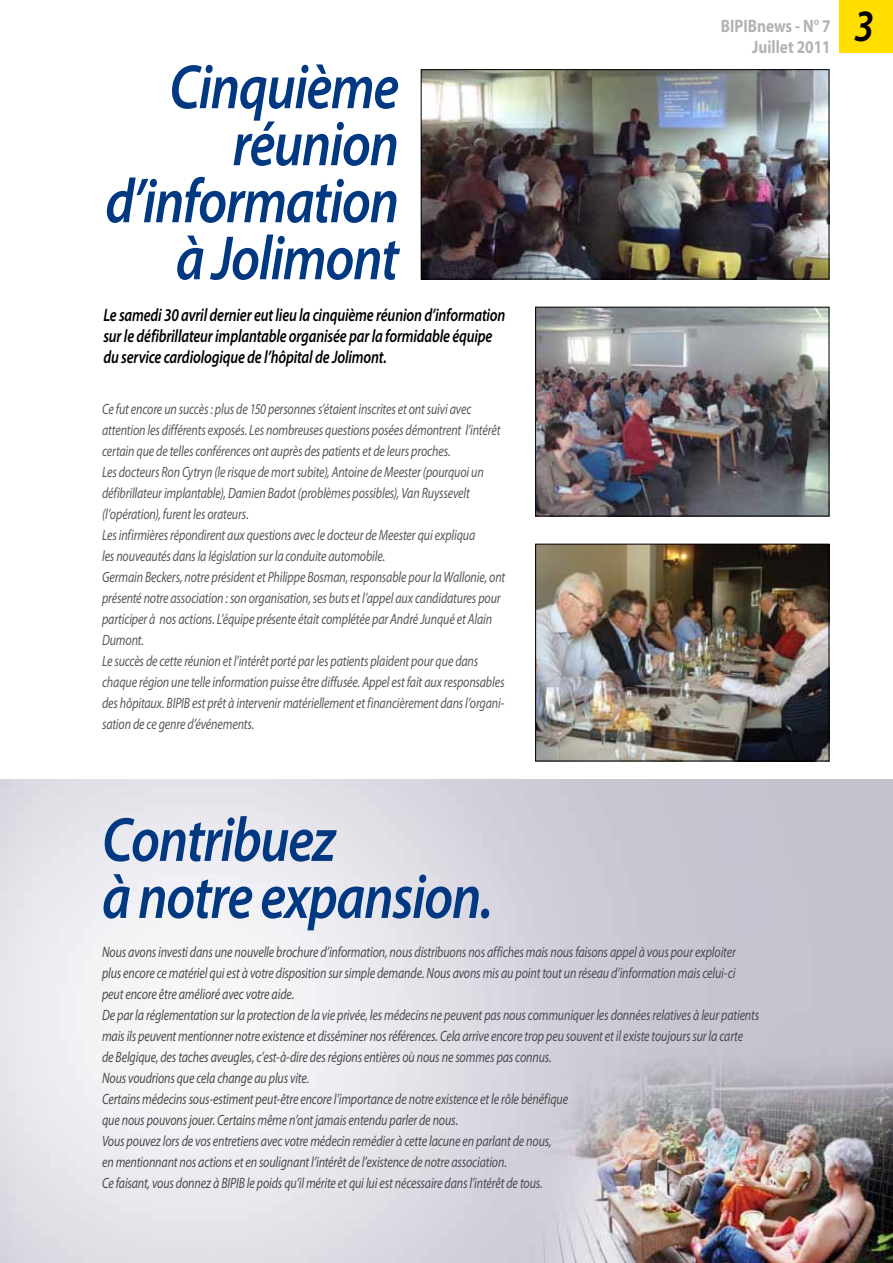
<style>
.page{position:relative;width:893px;height:1263px;background:#fff}
.page>*{position:absolute;margin:0;border:0;box-sizing:border-box;transform-origin:0 0}
.t1{font:italic 600 63px/57px "Myriad Pro";letter-spacing:-.025em;color:#003882;scale:.85 1}
.t2{font:italic 600 45px "Myriad Pro";color:#000;scale:.85 1}
.t3{font:italic 600 18px/21px "Myriad Pro";letter-spacing:-.015em;color:#000;scale:.8 1}
.t4{font:700 18px/21px "Myriad Pro";color:#b1b3b4;text-align:right;scale:.85 1}
.t5{font:italic 15px/21px "Myriad Pro";letter-spacing:-.01em;color:#4b4b4d;scale:.8 1}
.t6{font:italic 15px/21px "Myriad Pro";letter-spacing:-.01em;color:#58585a;scale:.8 1}
</style>
<div class="page">
<img style="left:0;top:780px;width:893px;height:483px">
<div style="left:840px;top:0;width:53px;height:53px;background:#ffde00"></div>
<img style="left:423px;top:71px;width:404px;height:206px">
<div style="left:421px;top:69px;width:408px;height:210px;border:1px solid #000"></div>
<img style="left:537px;top:309px;width:290px;height:205px">
<div style="left:535px;top:307px;width:294px;height:209px;border:1px solid #000"></div>
<img style="left:537px;top:546px;width:290px;height:213px">
<div style="left:535px;top:544px;width:294px;height:217px;border:1px solid #000"></div>
<h1 class="t1" style="left:105px;top:57px;width:347px;text-align:right">Cinquième réunion d’information à Jolimont</h1>
<p class="t3" style="left:103px;top:304px;width:504px">Le samedi 30 avril dernier eut lieu la cinquième réunion d’information sur le défibrillateur implantable organisée par la formidable équipe du service cardiologique de l’hôpital de Jolimont.</p>
<p class="t6" style="left:102px;top:398px;width:505px">Ce fut encore un succès : plus de 150 personnes s’étaient inscrites et ont suivi avec attention les différents exposés. Les nombreuses questions posées démontrent l’intérêt certain que de telles conférences ont auprès des patients et de leurs proches.<br>Les docteurs Ron Cytryn (le risque de mort subite), Antoine de Meester (pourquoi un défibrillateur implantable), Damien Badot (problèmes possibles), Van Ruyssevelt (l’opération), furent les orateurs.<br>Les infirmières répondirent aux questions avec le docteur de Meester qui expliqua<br>les nouveautés dans la législation sur la conduite automobile.<br>Germain Beckers, notre président et Philippe Bosman, responsable pour la Wallonie, ont présenté notre association : son organisation, ses buts et l’appel aux candidatures pour participer à nos actions. L’équipe présente était complétée par André Junqué et Alain Dumont.<br>Le succès de cette réunion et l’intérêt porté par les patients plaident pour que dans chaque région une telle information puisse être diffusée. Appel est fait aux responsables des hôpitaux. BIPIB est prêt à intervenir matériellement et financièrement dans l’organi&shy;sation de ce genre d’événements.</p>
<p class="t4" style="left:721px;top:15px;width:131px">BIPIBnews - N° 7<br>Juillet 2011</p>
<h2 class="t2" style="left:854px;top:-3px;width:25px">3</h2>
<h1 class="t1" style="left:102px;top:810px;width:461px">Contribuez<br>à notre expansion.</h1>
<p class="t5" style="left:102px;top:941px;width:823px">Nous avons investi dans une nouvelle brochure d’information, nous distribuons nos affiches mais nous faisons appel à vous pour exploiter<br>plus encore ce matériel qui est à votre disposition sur simple demande. Nous avons mis au point tout un réseau d’information mais celui-ci peut encore être amélioré avec votre aide.<br>De par la réglementation sur la protection de la vie privée, les médecins ne peuvent pas nous communiquer les données relatives à leur patients mais ils peuvent mentionner notre existence et disséminer nos références. Cela arrive encore trop peu souvent et il existe toujours sur la carte<br>de Belgique, des taches aveugles, c’est-à-dire des régions entières où nous ne sommes pas connus.<br>Nous voudrions que cela change au plus vite.<br>Certains médecins sous-estiment peut-être encore l’importance de notre existence et le rôle bénéfique<br>que nous pouvons jouer. Certains même n’ont jamais entendu parler de nous.<br>Vous pouvez lors de vos entretiens avec votre médecin remédier à cette lacune en parlant de nous,<br>en mentionnant nos actions et en soulignant l’intérêt de l’existence de notre association.<br>Ce faisant, vous donnez à BIPIB le poids qu’il mérite et qui lui est nécessaire dans l’intérêt de tous.</p>
</div>
